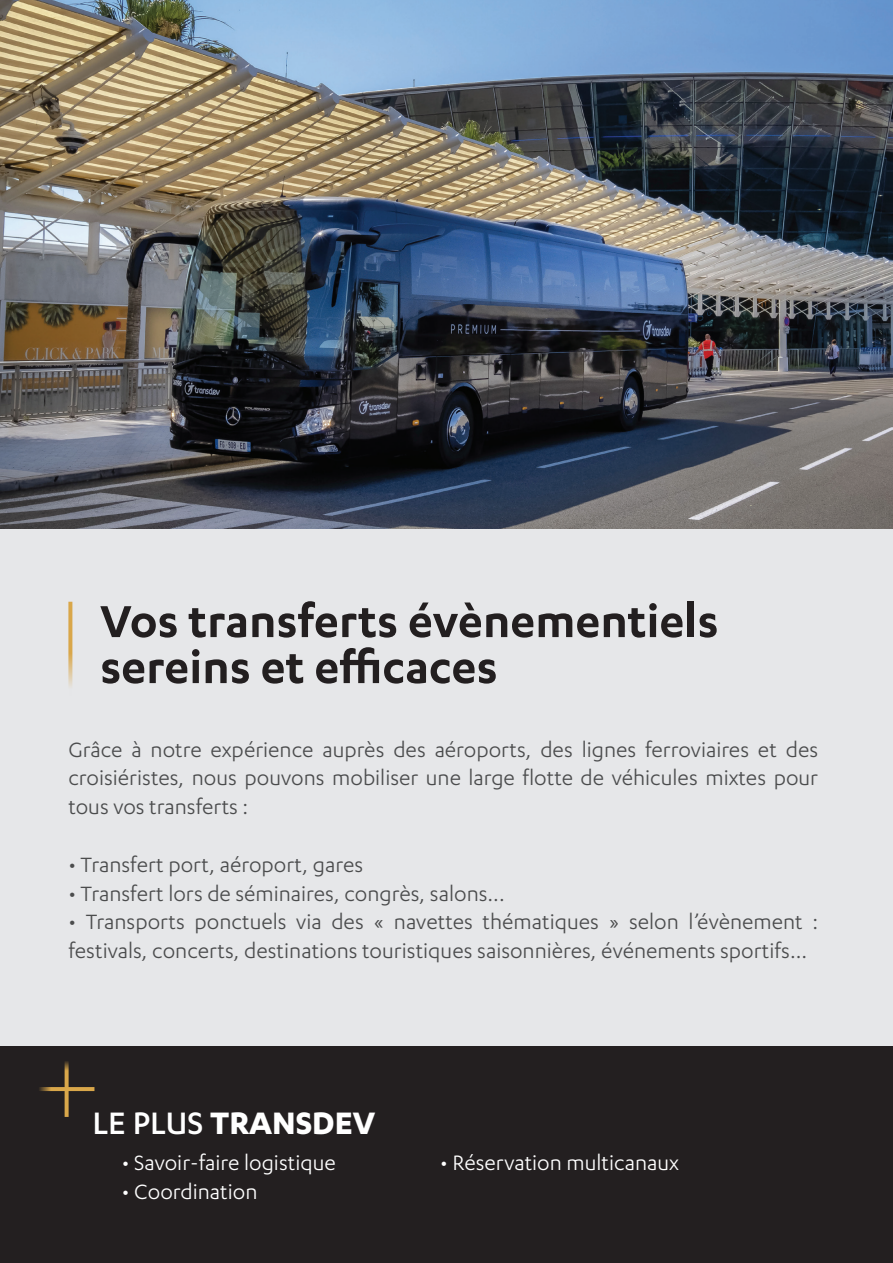
<style>
.page{position:relative;width:893px;height:1263px;background:#fff}
.page>*{position:absolute;margin:0;border:0;box-sizing:border-box;transform-origin:0 0}
.t1{font:600 52.05px "Karbon";color:#231f20}
.t2{font:700 36px "Karbon";color:#fff}
.t3{font:24px/28.8px "Karbon";color:#4b4c4d;text-align:justify}
.t4{font:24px "Karbon";color:#fff}
.s1{font-weight:500}
</style>
<div class="page">
<img style="left:0;top:0;width:893px;height:529px">
<div style="left:0;top:1046px;width:893px;height:217px;background:#231f20"></div>
<svg style="left:65px;top:1061px;width:4px;height:56px"></svg>
<svg style="left:39px;top:1087px;width:55px;height:4px"></svg>
<div style="left:0;top:529px;width:893px;height:517px;background:#e6e7e9"></div>
<svg style="left:68px;top:602px;width:4px;height:85px"></svg>
<p class="t1" style="left:100px;top:592px;width:620px">Vos transferts évènementiels</p>
<p class="t1" style="left:100px;top:638px;width:399px">sereins et efficaces</p>
<p class="t3" style="left:68px;top:734px;width:751px">Grâce à notre expérience auprès des aéroports, des lignes ferroviaires et des croisiéristes, nous pouvons mobiliser une large flotte de véhicules mixtes pour tous vos transferts :</p>
<p class="t3" style="left:68px;top:849px;width:296px">• Transfert port, aéroport, gares</p>
<p class="t3" style="left:68px;top:878px;width:438px">• Transfert lors de séminaires, congrès, salons...</p>
<p class="t3" style="left:68px;top:907px;width:751px">• Transports ponctuels via des « navettes thématiques » selon l’évènement : festivals, concerts, destinations touristiques saisonnières, événements sportifs...</p>
<p class="t2" style="left:93px;top:1103px;width:284px"><span class="s1">LE PLUS</span> TRANSDEV</p>
<p class="t4" style="left:122px;top:1150px;width:215px">• Savoir-faire logistique</p>
<p class="t4" style="left:122px;top:1178px;width:137px">• Coordination</p>
<p class="t4" style="left:440px;top:1150px;width:240px">• Réservation multicanaux</p>
</div>
